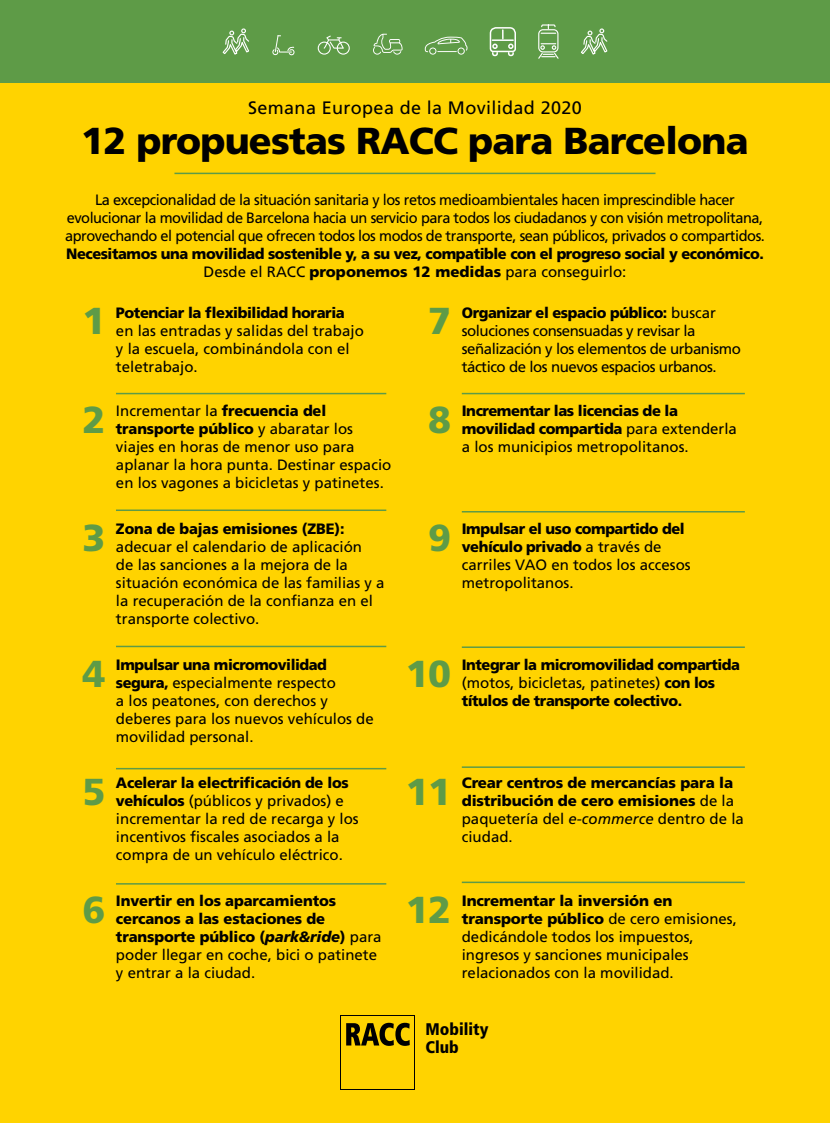
<style>
.page{position:relative;width:830px;height:1123px;background:#fff}
.page>*{position:absolute;margin:0;border:0;box-sizing:border-box;transform-origin:0 0}
.t1{font:900 37.5px "Frutiger LT Std";letter-spacing:-.02em;color:#000}
.t2{font:900 37.5px "Frutiger LT Std";color:#5e9b47}
.t3{font:18px "Frutiger LT Std";letter-spacing:.02em;color:#000}
.t4{font:900 condensed 16.8px/17.7px "Frutiger LT Std";color:#000}
.t5{font:15px/18px "Frutiger LT Std";color:#000}
.t6{font:15px/18px "Frutiger LT Std";letter-spacing:-.03em;color:#000;text-align:center}
.t7{font:900 15px/18px "Frutiger LT Std";letter-spacing:-.03em;color:#000}
.t8{font:900 15px/18px "Frutiger LT Std";letter-spacing:-.01em;color:#000}
.s1{font-weight:400}
.s2{font-weight:900}
.s3{font-style:italic}
.s4{font-weight:400;font-style:italic}
</style>
<div class="page">
<div style="left:0;top:0;width:829px;height:83px;background:#5e9b47"></div>
<div style="left:0;top:83px;width:829px;height:1040px;background:#ffd300"></div>
<div style="left:340px;top:1015px;width:75px;height:75px;background:#000"></div>
<div style="left:341px;top:1016px;width:73px;height:73px;background:#ffd300"></div>
<svg style="left:346px;top:1022px;width:63px;height:23px"></svg>
<hr style="left:174px;top:173px;width:481px;height:1px;background:#5e9b47">
<hr style="left:461px;top:766px;width:283px;height:2px;background:#5e9b47">
<hr style="left:461px;top:881px;width:283px;height:2px;background:#5e9b47">
<hr style="left:461px;top:646px;width:283px;height:2px;background:#5e9b47">
<hr style="left:461px;top:511px;width:283px;height:1px;background:#5e9b47">
<hr style="left:461px;top:393px;width:283px;height:1px;background:#5e9b47">
<hr style="left:116px;top:393px;width:270px;height:1px;background:#5e9b47">
<hr style="left:116px;top:509px;width:270px;height:2px;background:#5e9b47">
<hr style="left:116px;top:645px;width:270px;height:2px;background:#5e9b47">
<hr style="left:116px;top:768px;width:270px;height:1px;background:#5e9b47">
<hr style="left:116px;top:883px;width:270px;height:1px;background:#5e9b47">
<svg style="left:424px;top:37px;width:43px;height:18px"></svg>
<svg style="left:222px;top:28px;width:27px;height:27px"></svg>
<svg style="left:581px;top:28px;width:27px;height:27px"></svg>
<svg style="left:538px;top:24px;width:21px;height:35px"></svg>
<svg style="left:317px;top:36px;width:32px;height:19px"></svg>
<svg style="left:373px;top:34px;width:29px;height:21px"></svg>
<svg style="left:272px;top:35px;width:22px;height:20px"></svg>
<svg style="left:489px;top:27px;width:27px;height:30px"></svg>
<p class="t3" style="left:248px;top:97px;width:335px">Semana Europea de la Movilidad 2020</p>
<h1 class="t1" style="left:81px;top:118px;width:668px">12 propuestas RACC para Barcelona</h1>
<p class="t6" style="left:65px;top:190px;width:701px">La excepcionalidad de la situación sanitaria y los retos medioambientales hacen imprescindible hacer evolucionar la movilidad de Barcelona hacia un servicio para todos los ciudadanos y con visión metropolitana, aprovechando el potencial que ofrecen todos los modos de transporte, sean públicos, privados o compartidos.</p>
<p class="t7" style="left:66px;top:244px;width:698px;text-align:center">Necesitamos una movilidad sostenible y, a su vez, compatible con el progreso social y económico.<br><span class="s1">Desde el RACC</span> proponemos 12 medidas <span class="s1">para conseguirlo:</span></p>
<p class="t7" style="left:116px;top:303px;width:230px">Potenciar la flexibilidad horaria</p>
<p class="t5" style="left:116px;top:321px;width:249px">en las entradas y salidas del trabajo y la escuela, combinándola con el teletrabajo.</p>
<p class="t6" style="left:461px;top:303px;width:280px;text-align:left"><span class="s2">Organizar el espacio público:</span> buscar soluciones consensuadas y revisar la señalización y los elementos de urbanismo táctico de los nuevos espacios urbanos.</p>
<h1 class="t2" style="left:82px;top:299px;width:24px">1</h1>
<h1 class="t2" style="left:428px;top:299px;width:24px">7</h1>
<h1 class="t2" style="left:82px;top:397px;width:24px">2</h1>
<p class="t5" style="left:116px;top:402px;width:277px">Incrementar la <span class="s2">frecuencia del transporte público</span> y abaratar los viajes en horas de menor uso para aplanar la hora punta. Destinar espacio en los vagones a bicicletas y patinetes.</p>
<h1 class="t2" style="left:428px;top:397px;width:24px">8</h1>
<p class="t7" style="left:461px;top:402px;width:276px">Incrementar las licencias de la movilidad compartida <span class="s1">para extenderla a los municipios metropolitanos.</span></p>
<h1 class="t2" style="left:82px;top:515px;width:24px">3</h1>
<p class="t8" style="left:116px;top:520px;width:230px">Zona de bajas emisiones (ZBE):</p>
<p class="t5" style="left:116px;top:538px;width:270px">adecuar el calendario de aplicación<br>de las sanciones a la mejora de la situación económica de las familias y a la recuperación de la confianza en el transporte colectivo.</p>
<h1 class="t2" style="left:428px;top:515px;width:24px">9</h1>
<p class="t5" style="left:461px;top:520px;width:230px"><span class="s2">Impulsar el uso compartido del vehículo privado</span> a través de carriles VAO en todos los accesos metropolitanos.</p>
<h1 class="t2" style="left:82px;top:651px;width:24px">4</h1>
<p class="t5" style="left:116px;top:655px;width:259px"><span class="s2">Impulsar una micromovilidad segura,</span> especialmente respecto<br>a los peatones, con derechos y deberes para los nuevos vehículos de movilidad personal.</p>
<h1 class="t2" style="left:406px;top:651px;width:47px">10</h1>
<p class="t7" style="left:461px;top:655px;width:280px">Integrar la micromovilidad compartida <span class="s1">(motos, bicicletas, patinetes)</span> con los títulos de transporte colectivo.</p>
<h1 class="t2" style="left:82px;top:769px;width:24px">5</h1>
<h1 class="t2" style="left:82px;top:886px;width:24px">6</h1>
<p class="t5" style="left:116px;top:774px;width:244px"><span class="s2">Acelerar la electrificación de los vehículos</span> (públicos y privados) e incrementar la red de recarga y los incentivos fiscales asociados a la compra de un vehículo eléctrico.</p>
<p class="t8" style="left:116px;top:891px;width:267px">Invertir en los aparcamientos cercanos a las estaciones de transporte público (<span class="s3">park&amp;ride</span>) <span class="s1">para poder llegar en coche, bici o patinete y entrar a la ciudad.</span></p>
<h1 class="t2" style="left:406px;top:769px;width:47px">11</h1>
<p class="t8" style="left:461px;top:774px;width:283px">Crear centros de mercancías para la distribución de cero emisiones <span class="s1">de la paquetería del</span> <span class="s4">e-commerce</span> <span class="s1">dentro de la ciudad.</span></p>
<h1 class="t2" style="left:406px;top:886px;width:47px">12</h1>
<p class="t5" style="left:461px;top:891px;width:276px"><span class="s2">Incrementar la inversión en transporte público</span> de cero emisiones, dedicándole todos los impuestos, ingresos y sanciones municipales relacionados con la movilidad.</p>
<p class="t4" style="left:425px;top:1020px;width:64px">Mobility<br>Club</p>
</div>
